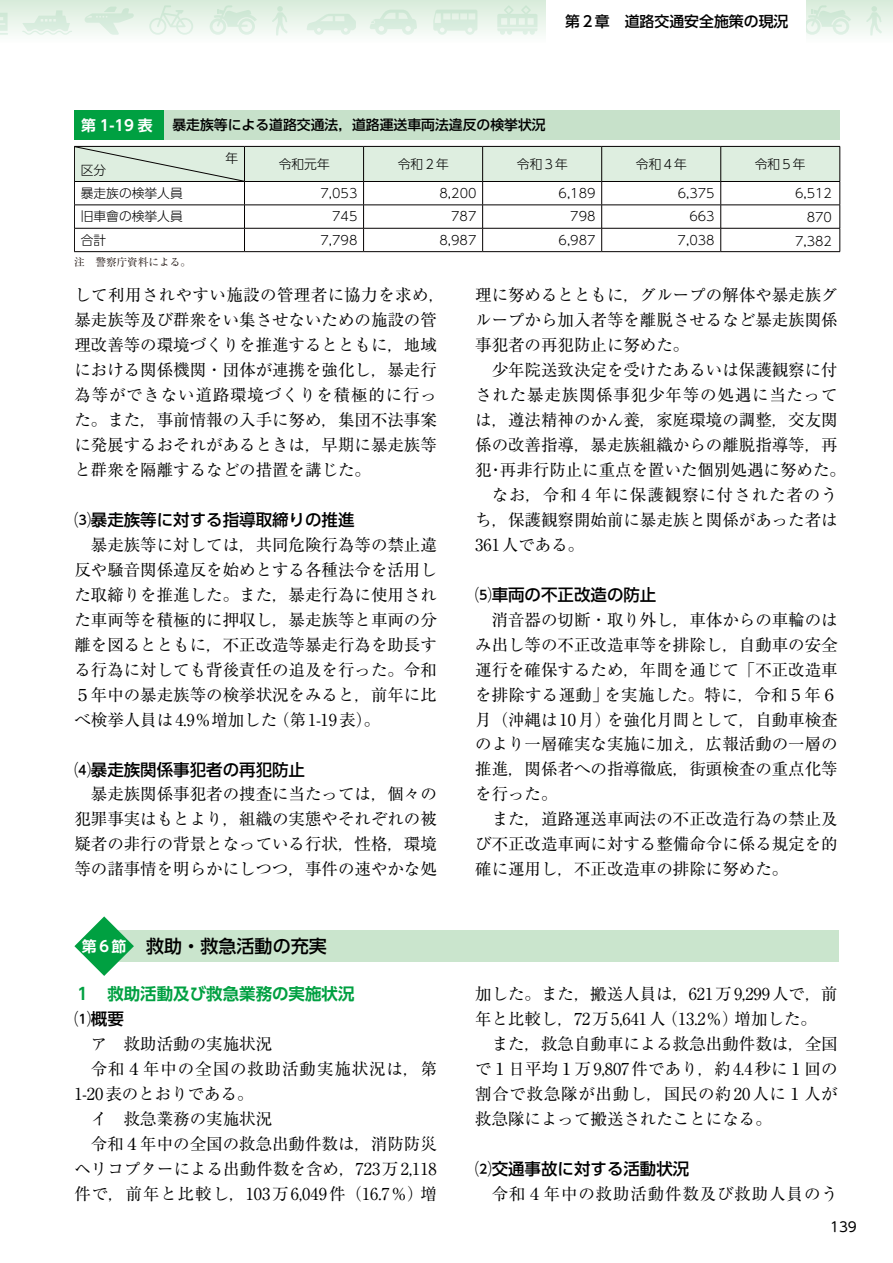
<style>
.page{position:relative;width:893px;height:1263px;background:#fff}
.page>*{position:absolute;margin:0;border:0;box-sizing:border-box;transform-origin:0 0}
.t1{font:500 18px "UD Shin Go Pr 6 N";color:#000}
.t2{font:16.5px/25px "Ryumin Pro";color:#000;text-align:justify}
.t3{font:16.5px "Ryumin Pro";letter-spacing:.055em;color:#000}
.t4{font:500 16.5px "UD Shin Go Pr 6 N";color:#000}
.t5{font:16.5px "Ryumin Pro";letter-spacing:.05em;color:#000}
.t6{font:700 16.5px "UD Shin Go Pr 6 N De";color:#00a041}
.t7{font:500 14.85px "UD Shin Go Pr 6 N";color:#000}
.t8{font:700 14.85px "UD Shin Go Pr 6 N De";color:#fff}
.t9{font:500 13.8px "UD Shin Go Pr 6 N";color:#000}
.t10{font:13.5px "UD Shin M Go Pr 6 N";color:#000}
.t11{font:300 12.75px/23.9px "UD Shin Go Pr 6 N";color:#000;text-align:right}
.t12{font:10.65px "Ryumin Pro";color:#231815}
.s1{font-family:"UD Shin Go Pr 6 N De";font-weight:700;font-size:14.85px;color:#fff}
</style>
<div class="page">
<div style="left:74px;top:110px;width:766px;height:30px;background:#c7e1ca"></div>
<div style="left:74px;top:110px;width:89px;height:30px;background:#00a041"></div>
<hr style="left:74px;top:251px;width:170px;height:1px;background:#040000">
<hr style="left:244px;top:251px;width:120px;height:1px;background:#040000">
<hr style="left:364px;top:251px;width:119px;height:1px;background:#040000">
<hr style="left:483px;top:251px;width:119px;height:1px;background:#040000">
<hr style="left:602px;top:251px;width:119px;height:1px;background:#040000">
<hr style="left:721px;top:251px;width:119px;height:1px;background:#040000">
<svg style="left:74px;top:146px;width:767px;height:105px"></svg>
<div style="left:105px;top:930px;width:734px;height:32px;background:#cae5cd"></div>
<svg style="left:74px;top:916px;width:60px;height:60px"></svg>
<div style="left:0;top:0;width:893px;height:42px;background:linear-gradient(to bottom,#d8ebda,#fbfdfc)"></div>
<svg style="left:22px;top:10px;width:50px;height:25px"></svg>
<svg style="left:0;top:13px;width:8px;height:22px"></svg>
<svg style="left:85px;top:7px;width:49px;height:28px"></svg>
<svg style="left:149px;top:5px;width:44px;height:30px"></svg>
<svg style="left:210px;top:5px;width:47px;height:30px"></svg>
<svg style="left:272px;top:6px;width:16px;height:30px"></svg>
<svg style="left:307px;top:14px;width:49px;height:21px"></svg>
<svg style="left:370px;top:10px;width:47px;height:25px"></svg>
<svg style="left:433px;top:10px;width:44px;height:25px"></svg>
<svg style="left:497px;top:5px;width:40px;height:30px"></svg>
<svg style="left:805px;top:5px;width:46px;height:30px"></svg>
<svg style="left:866px;top:6px;width:16px;height:30px"></svg>
<div style="left:546px;top:0;width:259px;height:47px;background:#fff"></div>
<p class="t7" style="left:565px;top:9px;width:225px">第２章　道路交通安全施策の現況</p>
<p class="t8" style="left:81px;top:113px;width:73px">第 1-19 表</p>
<p class="t9" style="left:172px;top:114px;width:375px">暴走族等による道路交通法，道路運送車両法違反の検挙状況</p>
<p class="t11" style="left:225px;top:146px;width:14px">年</p>
<p class="t11" style="left:81px;top:157px;width:27px">区分</p>
<p class="t11" style="left:398px;top:152px;width:53px">令和２年</p>
<p class="t11" style="left:517px;top:152px;width:53px">令和３年</p>
<p class="t11" style="left:636px;top:152px;width:53px">令和４年</p>
<p class="t11" style="left:81px;top:181px;width:104px">暴走族の検挙人員</p>
<p class="t11" style="left:440px;top:181px;width:38px">8,200</p>
<p class="t11" style="left:559px;top:181px;width:38px">6,189</p>
<p class="t11" style="left:678px;top:181px;width:38px">6,375</p>
<p class="t11" style="left:81px;top:204px;width:104px">旧車會の検挙人員</p>
<p class="t11" style="left:451px;top:204px;width:27px">787</p>
<p class="t11" style="left:570px;top:204px;width:27px">798</p>
<p class="t11" style="left:689px;top:204px;width:27px">663</p>
<p class="t11" style="left:81px;top:228px;width:27px">合計</p>
<p class="t11" style="left:439px;top:228px;width:38px">8,987</p>
<p class="t11" style="left:559px;top:228px;width:38px">6,987</p>
<p class="t11" style="left:678px;top:228px;width:38px">7,038</p>
<p class="t12" style="left:74px;top:253px;width:118px">注　警察庁資料による。</p>
<p class="t11" style="left:279px;top:152px;width:53px">令和元年</p>
<p class="t11" style="left:320px;top:181px;width:38px;line-height:23.4px">7,053<br>745<br>7,798</p>
<p class="t11" style="left:755px;top:152px;width:53px">令和５年</p>
<p class="t11" style="left:795px;top:181px;width:38px">6,512<br>870<br>7,382</p>
<p class="t2" style="left:74px;top:281px;width:372px;text-align:left">して利用されやすい施設の管理者に協力を求め，暴走族等及び群衆をい集させないための施設の管理改善等の環境づくりを推進するとともに，地域における関係機関・団体が連携を強化し，暴走行為等ができない道路環境づくりを積極的に行った。また，事前情報の入手に努め，集団不法事案に発展するおそれがあるときは，早期に暴走族等と群衆を隔離するなどの措置を講じた。</p>
<p class="t4" style="left:74px;top:506px;width:282px">⑶暴走族等に対する指導取締りの推進</p>
<p class="t2" style="left:74px;top:531px;width:364px;text-indent:16px">暴走族等に対しては，共同危険行為等の禁止違反や騒音関係違反を始めとする各種法令を活用した取締りを推進した。また，暴走行為に使用された車両等を積極的に押収し，暴走族等と車両の分離を図るとともに，不正改造等暴走行為を助長する行為に対しても背後責任の追及を行った。令和５年中の暴走族等の検挙状況をみると，前年に比べ検挙人員は4.9％増加した（第1-19表）。</p>
<p class="t4" style="left:74px;top:756px;width:232px">⑷暴走族関係事犯者の再犯防止</p>
<p class="t2" style="left:74px;top:781px;width:364px;text-indent:16px">暴走族関係事犯者の捜査に当たっては，個々の犯罪事実はもとより，組織の実態やそれぞれの被疑者の非行の背景となっている行状，性格，環境等の諸事情を明らかにしつつ，事件の速やかな処</p>
<p class="t1" style="left:82px;top:931px;width:247px"><span class="s1">第６節</span> 救助・救急活動の充実</p>
<p class="t6" style="left:74px;top:981px;width:282px">１　救助活動及び救急業務の実施状況</p>
<p class="t4" style="left:74px;top:1006px;width:51px">⑴概要</p>
<p class="t2" style="left:91px;top:1030px;width:183px">ア　救助活動の実施状況</p>
<p class="t3" style="left:91px;top:1056px;width:348px">令和４年中の全国の救助活動実施状況は，第</p>
<p class="t2" style="left:74px;top:1080px;width:181px">1-20表のとおりである。</p>
<p class="t2" style="left:91px;top:1105px;width:183px">イ　救急業務の実施状況</p>
<p class="t2" style="left:91px;top:1130px;width:348px">令和４年中の全国の救急出動件数は，消防防災</p>
<p class="t2" style="left:74px;top:1155px;width:364px">ヘリコプターによる出動件数を含め，723万2,118</p>
<p class="t3" style="left:74px;top:1181px;width:364px">件で，前年と比較し，103万6,049件（16.7％）増</p>
<p class="t2" style="left:475px;top:281px;width:364px">理に努めるとともに，グループの解体や暴走族グループから加入者等を離脱させるなど暴走族関係事犯者の再犯防止に努めた。</p>
<p class="t2" style="left:492px;top:356px;width:348px">少年院送致決定を受けたあるいは保護観察に付</p>
<p class="t5" style="left:475px;top:382px;width:364px">された暴走族関係事犯少年等の処遇に当たって</p>
<p class="t2" style="left:475px;top:406px;width:364px">は，遵法精神のかん養，家庭環境の調整，交友関</p>
<p class="t2" style="left:475px;top:431px;width:364px">係の改善指導，暴走族組織からの離脱指導等，再</p>
<p class="t2" style="left:475px;top:456px;width:372px">犯・再非行防止に重点を置いた個別処遇に努めた。</p>
<p class="t3" style="left:492px;top:481px;width:348px">なお，令和４年に保護観察に付された者のう</p>
<p class="t2" style="left:475px;top:506px;width:364px">ち，保護観察開始前に暴走族と関係があった者は</p>
<p class="t2" style="left:475px;top:531px;width:111px">361人である。</p>
<p class="t4" style="left:475px;top:581px;width:183px">⑸車両の不正改造の防止</p>
<p class="t2" style="left:475px;top:606px;width:364px;text-indent:16px">消音器の切断・取り外し，車体からの車輪のはみ出し等の不正改造車等を排除し，自動車の安全運行を確保するため，年間を通じて「不正改造車を排除する運動」を実施した。特に，令和５年６月（沖縄は10月）を強化月間として，自動車検査のより一層確実な実施に加え，広報活動の一層の推進，関係者への指導徹底，街頭検査の重点化等を行った。</p>
<p class="t2" style="left:475px;top:806px;width:364px;text-indent:16px">また，道路運送車両法の不正改造行為の禁止及び不正改造車両に対する整備命令に係る規定を的確に運用し，不正改造車の排除に努めた。</p>
<p class="t2" style="left:475px;top:980px;width:364px">加した。また，搬送人員は，621万9,299人で，前年と比較し，72万5,641人（13.2％）増加した。</p>
<p class="t2" style="left:475px;top:1030px;width:364px;text-indent:16px">また，救急自動車による救急出動件数は，全国で１日平均１万9,807件であり，約4.4秒に１回の割合で救急隊が出動し，国民の約20人に１人が救急隊によって搬送されたことになる。</p>
<p class="t4" style="left:475px;top:1155px;width:216px">⑵交通事故に対する活動状況</p>
<p class="t3" style="left:492px;top:1181px;width:348px">令和４年中の救助活動件数及び救助人員のう</p>
<p class="t10" style="left:830px;top:1216px;width:28px">139</p>
</div>
